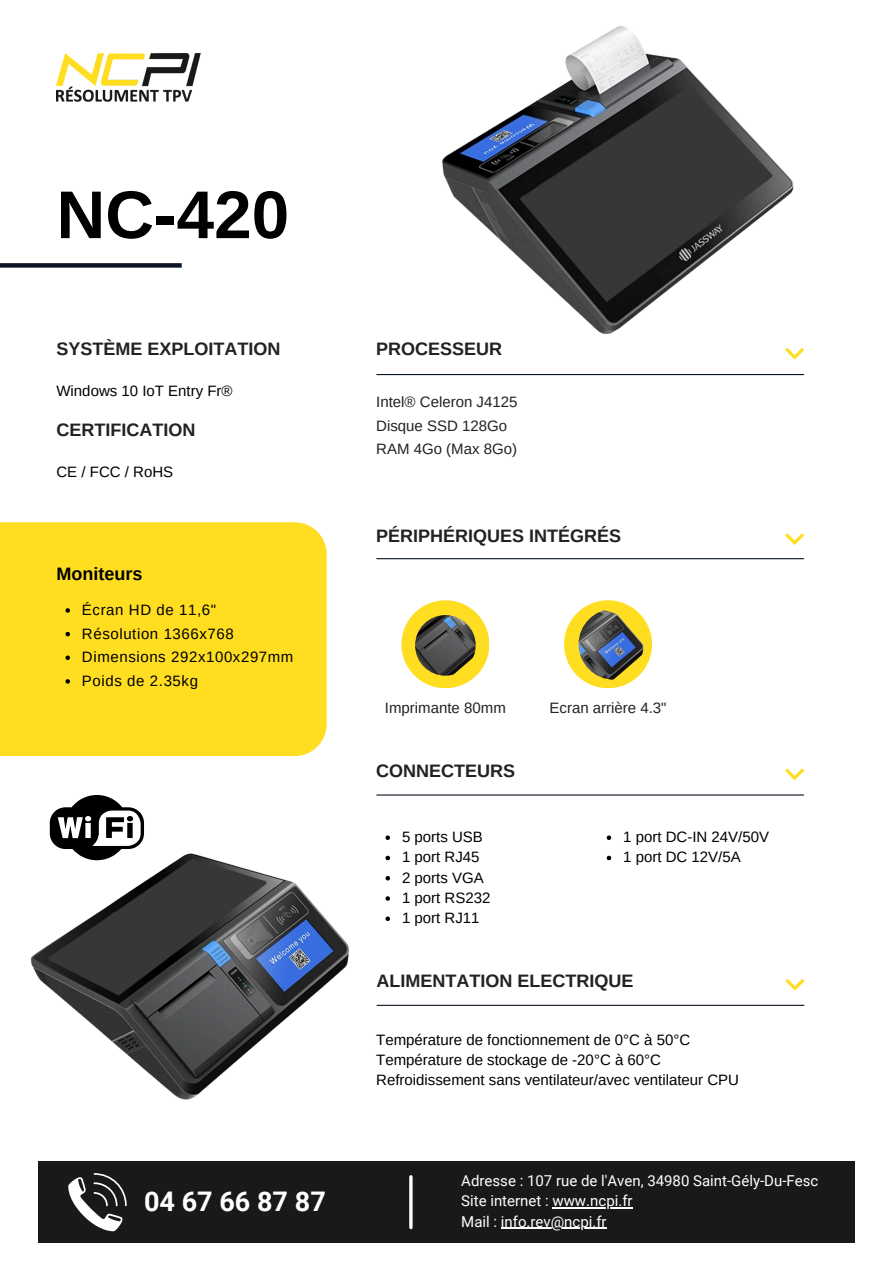
<style>
.page{position:relative;width:894px;height:1264px;background:#fff}
.page>*{position:absolute;margin:0;border:0;box-sizing:border-box;transform-origin:0 0}
.t1{font:700 67.5px "Arimo";color:#000}
.t2{font:700 27px "Roboto";color:#fff}
.t3{font:700 18px "Arimo";color:#222}
.t4{font:700 18px "Arimo";color:#000}
.t5{font:15px "Arimo";color:#000}
.t6{font:15px "Roboto";color:#fff}
.t7{font:15px "Arimo";color:#222}
.t8{font:15px "Arimo";letter-spacing:.04em;color:#000}
</style>
<div class="page">
<hr style="left:377px;top:374px;width:426px;height:1px;background:#0b1623">
<svg style="left:791px;top:356px;width:7px;height:3px"></svg>
<div style="left:0;top:522px;width:326px;height:234px;background:#ffde21"></div>
<hr style="left:377px;top:558px;width:426px;height:1px;background:#0b1623">
<div style="left:401px;top:600px;width:88px;height:88px;background:#ffde21;border-radius:50%"></div>
<div style="left:564px;top:600px;width:88px;height:88px;background:#ffde21;border-radius:50%"></div>
<svg style="left:785px;top:533px;width:19px;height:12px"></svg>
<hr style="left:377px;top:1004px;width:426px;height:1px;background:#0b1623">
<svg style="left:785px;top:978px;width:19px;height:12px"></svg>
<img style="left:56px;top:53px;width:144px;height:49px">
<hr style="left:377px;top:794px;width:426px;height:1px;background:#0b1623">
<svg style="left:785px;top:768px;width:19px;height:12px"></svg>
<div style="left:39px;top:1161px;width:815px;height:81px;background:#191917"></div>
<svg style="left:68px;top:1173px;width:58px;height:58px"></svg>
<hr style="left:409px;top:1176px;width:3px;height:51px;background:#fff">
<div style="left:0;top:263px;width:182px;height:5px;background:#0b1623"></div>
<img style="left:578px;top:609px;width:71px;height:70px;border-radius:50%">
<img style="left:415px;top:615px;width:60px;height:60px;border-radius:50%">
<img style="left:442px;top:25px;width:363px;height:331px">
<img style="left:31px;top:795px;width:357px;height:305px">
<svg style="left:50px;top:795px;width:94px;height:65px"></svg>
<svg style="left:65px;top:608px;width:5px;height:4px"></svg>
<svg style="left:65px;top:632px;width:5px;height:4px"></svg>
<svg style="left:65px;top:655px;width:5px;height:5px"></svg>
<svg style="left:65px;top:679px;width:5px;height:4px"></svg>
<svg style="left:385px;top:835px;width:5px;height:5px"></svg>
<svg style="left:385px;top:855px;width:5px;height:5px"></svg>
<svg style="left:385px;top:876px;width:5px;height:4px"></svg>
<svg style="left:385px;top:896px;width:5px;height:4px"></svg>
<svg style="left:385px;top:916px;width:5px;height:5px"></svg>
<svg style="left:606px;top:835px;width:5px;height:5px"></svg>
<svg style="left:606px;top:855px;width:5px;height:5px"></svg>
<hr style="left:552px;top:1207px;width:80px;height:1px;background:#fff">
<hr style="left:500px;top:1227px;width:106px;height:1px;background:#fff">
<p class="t1" style="left:56px;top:177px;width:234px">NC-420</p>
<p class="t3" style="left:56px;top:338px;width:225px">SYSTÈME EXPLOITATION</p>
<p class="t3" style="left:376px;top:338px;width:127px">PROCESSEUR</p>
<p class="t5" style="left:56px;top:382px;width:178px">Windows 10 IoT Entry Fr®</p>
<p class="t3" style="left:56px;top:420px;width:140px">CERTIFICATION</p>
<p class="t5" style="left:56px;top:463px;width:118px">CE / FCC / RoHS</p>
<p class="t7" style="left:376px;top:393px;width:143px">Intel® Celeron J4125</p>
<p class="t7" style="left:376px;top:417px;width:132px">Disque SSD 128Go</p>
<p class="t7" style="left:376px;top:441px;width:142px">RAM 4Go (Max 8Go)</p>
<p class="t4" style="left:56px;top:564px;width:87px">Moniteurs</p>
<p class="t8" style="left:82px;top:601px;width:136px">Écran HD de 11,6"</p>
<h3 class="t8" style="left:82px;top:625px;width:153px">Résolution 1366x768</h3>
<p class="t8" style="left:82px;top:648px;width:213px">Dimensions 292x100x297mm</p>
<p class="t8" style="left:82px;top:672px;width:117px">Poids de 2.35kg</p>
<h3 class="t2" style="left:144px;top:1186px;width:183px">04 67 66 87 87</h3>
<p class="t3" style="left:376px;top:525px;width:246px">PÉRIPHÉRIQUES INTÉGRÉS</p>
<p class="t7" style="left:385px;top:699px;width:122px">Imprimante 80mm</p>
<h4 class="t7" style="left:549px;top:699px;width:118px">Ecran arrière 4.3"</h4>
<p class="t3" style="left:376px;top:760px;width:140px">CONNECTEURS</p>
<p class="t5" style="left:402px;top:828px;width:82px">5 ports USB</p>
<p class="t5" style="left:402px;top:848px;width:79px">1 port RJ45</p>
<p class="t5" style="left:402px;top:869px;width:83px">2 ports VGA</p>
<p class="t5" style="left:402px;top:889px;width:90px">1 port RS232</p>
<h3 class="t5" style="left:402px;top:909px;width:79px">1 port RJ11</h3>
<p class="t5" style="left:623px;top:828px;width:147px">1 port DC-IN 24V/50V</p>
<p class="t5" style="left:623px;top:848px;width:119px">1 port DC 12V/5A</p>
<p class="t3" style="left:376px;top:970px;width:258px">ALIMENTATION ELECTRIQUE</p>
<p class="t5" style="left:376px;top:1030px;width:315px">Température de fonctionnement de 0°C à 50°C</p>
<p class="t5" style="left:376px;top:1051px;width:286px">Température de stockage de -20°C à 60°C</p>
<h3 class="t5" style="left:376px;top:1071px;width:364px">Refroidissement sans ventilateur/avec ventilateur CPU</h3>
<p class="t6" style="left:461px;top:1172px;width:358px">Adresse : 107 rue de l'Aven, 34980 Saint-Gély-Du-Fesc</p>
<p class="t6" style="left:461px;top:1192px;width:173px">Site internet : www.ncpi.fr</p>
<p class="t6" style="left:461px;top:1212px;width:147px">Mail : info.rev@ncpi.fr</p>
</div>
